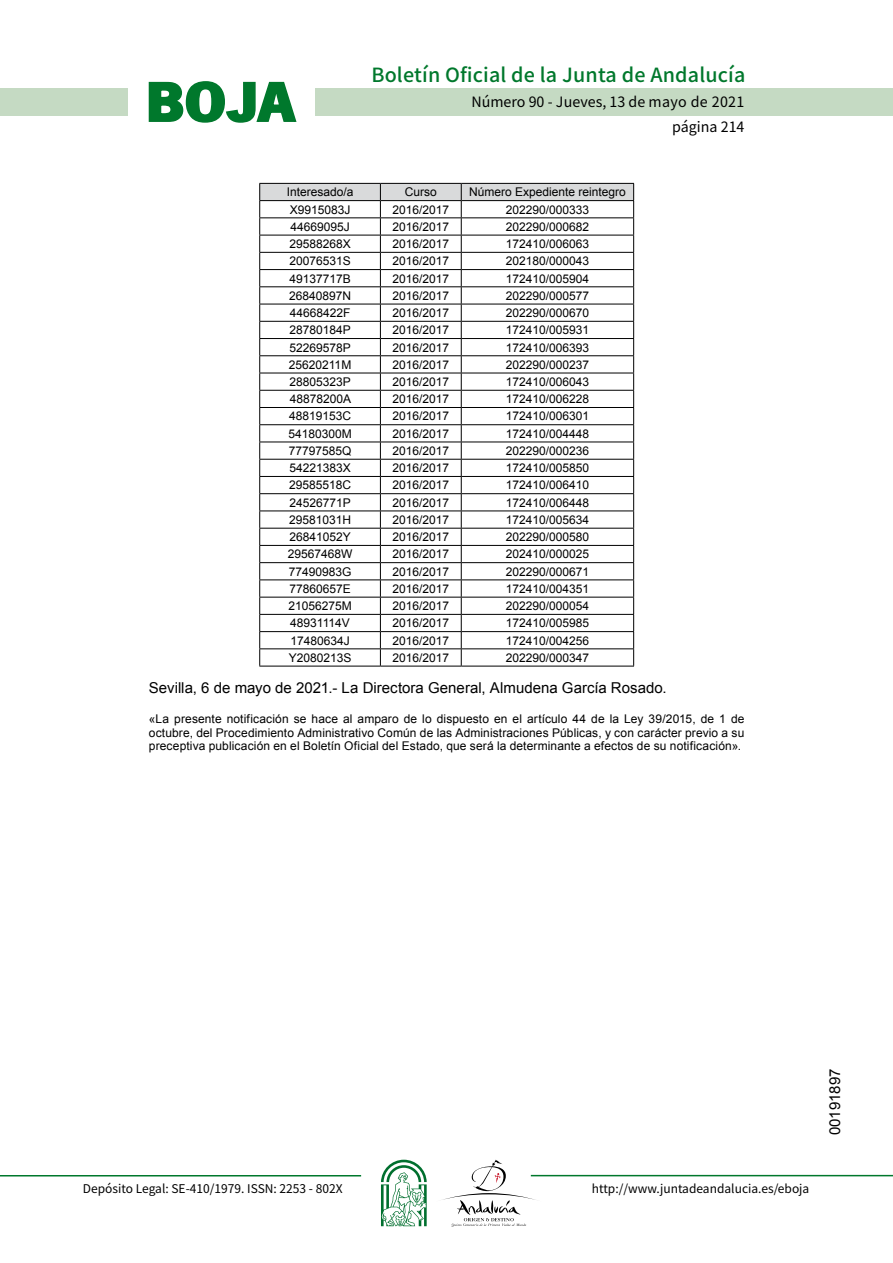
<style>
.page{position:relative;width:893px;height:1263px;background:#fff}
.page>*{position:absolute;margin:0;border:0;box-sizing:border-box;transform-origin:0 0}
.t1{font:700 57.75px "News Got T";color:#00782c;scale:1.14 1}
.t2{font:500 19.5px "Noto Sans HK";letter-spacing:.01em;color:#00782c}
.t3{font:15px "Arial";color:#000}
.t4{font:14.25px/24.5px "Noto Sans HK";color:#000;text-align:right}
.t5{font:12px/13.5px "Arial";color:#000;text-align:justify}
.t6{font:12px "Noto Sans HK";color:#000}
</style>
<div class="page">
<div style="left:315px;top:88px;width:577px;height:28px;background:#c5dac3"></div>
<div style="left:0;top:88px;width:128px;height:28px;background:#c5dac3"></div>
<hr style="left:0;top:1175px;width:361px;height:2px;background:#00782c">
<hr style="left:531px;top:1175px;width:361px;height:1px;background:#00782c">
<svg style="left:148px;top:81px;width:149px;height:42px"></svg>
<svg style="left:442px;top:1160px;width:100px;height:67px"></svg>
<svg style="left:381px;top:1160px;width:45px;height:66px"></svg>
<svg style="left:259px;top:183px;width:375px;height:483px"></svg>
<hr style="left:259px;top:666px;width:121px;height:1px;background:#000">
<hr style="left:380px;top:666px;width:81px;height:1px;background:#000">
<hr style="left:461px;top:666px;width:173px;height:1px;background:#000">
<h1 class="t1" style="left:145px;top:68px;width:133px">BOJA</h1>
<h2 class="t2" style="left:371px;top:64px;width:375px">Boletín Oficial de la Junta de Andalucía</h2>
<p class="t4" style="left:471px;top:90px;width:274px">Número 90 - Jueves, 13 de mayo de 2021 página 214</p>
<p class="t5" style="left:287px;top:186px;width:68px">Interesado/a</p>
<p class="t5" style="left:405px;top:186px;width:34px">Curso</p>
<p class="t5" style="left:469px;top:186px;width:158px">Número Expediente reintegro</p>
<p class="t5" style="left:290px;top:203px;width:62px">X9915083J</p>
<p class="t5" style="left:392px;top:203px;width:58px">2016/2017</p>
<p class="t5" style="left:505px;top:203px;width:85px">202290/000333</p>
<p class="t5" style="left:290px;top:220px;width:61px">44669095J</p>
<p class="t5" style="left:392px;top:220px;width:58px">2016/2017</p>
<p class="t5" style="left:505px;top:220px;width:85px">202290/000682</p>
<p class="t5" style="left:289px;top:237px;width:63px">29588268X</p>
<p class="t5" style="left:392px;top:237px;width:58px">2016/2017</p>
<p class="t5" style="left:505px;top:237px;width:85px">172410/006063</p>
<p class="t5" style="left:289px;top:254px;width:63px">20076531S</p>
<p class="t5" style="left:392px;top:254px;width:58px">2016/2017</p>
<p class="t5" style="left:505px;top:254px;width:85px">202180/000043</p>
<p class="t5" style="left:289px;top:272px;width:63px">49137717B</p>
<p class="t5" style="left:392px;top:272px;width:58px">2016/2017</p>
<p class="t5" style="left:505px;top:272px;width:85px">172410/005904</p>
<p class="t5" style="left:289px;top:289px;width:64px">26840897N</p>
<p class="t5" style="left:392px;top:289px;width:58px">2016/2017</p>
<p class="t5" style="left:505px;top:289px;width:85px">202290/000577</p>
<p class="t5" style="left:290px;top:306px;width:62px">44668422F</p>
<p class="t5" style="left:392px;top:306px;width:58px">2016/2017</p>
<p class="t5" style="left:505px;top:306px;width:85px">202290/000670</p>
<p class="t5" style="left:289px;top:323px;width:63px">28780184P</p>
<p class="t5" style="left:392px;top:323px;width:58px">2016/2017</p>
<p class="t5" style="left:505px;top:323px;width:85px">172410/005931</p>
<p class="t5" style="left:289px;top:341px;width:63px">52269578P</p>
<p class="t5" style="left:392px;top:341px;width:58px">2016/2017</p>
<p class="t5" style="left:505px;top:341px;width:85px">172410/006393</p>
<p class="t5" style="left:289px;top:358px;width:64px">25620211M</p>
<p class="t5" style="left:392px;top:358px;width:58px">2016/2017</p>
<p class="t5" style="left:505px;top:358px;width:85px">202290/000237</p>
<p class="t5" style="left:289px;top:375px;width:63px">28805323P</p>
<p class="t5" style="left:392px;top:375px;width:58px">2016/2017</p>
<p class="t5" style="left:505px;top:375px;width:85px">172410/006043</p>
<p class="t5" style="left:290px;top:392px;width:63px">48878200A</p>
<p class="t5" style="left:392px;top:392px;width:58px">2016/2017</p>
<p class="t5" style="left:505px;top:392px;width:85px">172410/006228</p>
<p class="t5" style="left:289px;top:410px;width:64px">48819153C</p>
<p class="t5" style="left:392px;top:410px;width:58px">2016/2017</p>
<p class="t5" style="left:505px;top:410px;width:85px">172410/006301</p>
<p class="t5" style="left:288px;top:427px;width:65px">54180300M</p>
<p class="t5" style="left:392px;top:427px;width:58px">2016/2017</p>
<p class="t5" style="left:505px;top:427px;width:85px">172410/004448</p>
<p class="t5" style="left:289px;top:444px;width:64px">77797585Q</p>
<p class="t5" style="left:392px;top:444px;width:58px">2016/2017</p>
<p class="t5" style="left:505px;top:444px;width:85px">202290/000236</p>
<p class="t5" style="left:289px;top:461px;width:63px">54221383X</p>
<p class="t5" style="left:392px;top:461px;width:58px">2016/2017</p>
<p class="t5" style="left:505px;top:461px;width:85px">172410/005850</p>
<p class="t5" style="left:289px;top:479px;width:64px">29585518C</p>
<p class="t5" style="left:392px;top:479px;width:58px">2016/2017</p>
<p class="t5" style="left:505px;top:479px;width:85px">172410/006410</p>
<p class="t5" style="left:289px;top:496px;width:63px">24526771P</p>
<p class="t5" style="left:392px;top:496px;width:58px">2016/2017</p>
<p class="t5" style="left:505px;top:496px;width:85px">172410/006448</p>
<p class="t5" style="left:289px;top:513px;width:64px">29581031H</p>
<p class="t5" style="left:392px;top:513px;width:58px">2016/2017</p>
<p class="t5" style="left:505px;top:513px;width:85px">172410/005634</p>
<p class="t5" style="left:289px;top:530px;width:63px">26841052Y</p>
<p class="t5" style="left:392px;top:530px;width:58px">2016/2017</p>
<p class="t5" style="left:505px;top:530px;width:85px">202290/000580</p>
<p class="t5" style="left:288px;top:548px;width:66px">29567468W</p>
<p class="t5" style="left:392px;top:548px;width:58px">2016/2017</p>
<p class="t5" style="left:505px;top:548px;width:85px">202410/000025</p>
<p class="t5" style="left:289px;top:565px;width:64px">77490983G</p>
<p class="t5" style="left:392px;top:565px;width:58px">2016/2017</p>
<p class="t5" style="left:505px;top:565px;width:85px">202290/000671</p>
<p class="t5" style="left:289px;top:582px;width:63px">77860657E</p>
<p class="t5" style="left:392px;top:582px;width:58px">2016/2017</p>
<p class="t5" style="left:505px;top:582px;width:85px">172410/004351</p>
<p class="t5" style="left:288px;top:599px;width:65px">21056275M</p>
<p class="t5" style="left:392px;top:599px;width:58px">2016/2017</p>
<p class="t5" style="left:505px;top:599px;width:85px">202290/000054</p>
<p class="t5" style="left:290px;top:617px;width:61px">48931114V</p>
<p class="t5" style="left:392px;top:617px;width:58px">2016/2017</p>
<p class="t5" style="left:505px;top:617px;width:85px">172410/005985</p>
<p class="t5" style="left:290px;top:634px;width:61px">17480634J</p>
<p class="t5" style="left:392px;top:634px;width:58px">2016/2017</p>
<p class="t5" style="left:505px;top:634px;width:85px">172410/004256</p>
<p class="t5" style="left:289px;top:651px;width:64px">Y2080213S</p>
<p class="t5" style="left:392px;top:651px;width:58px">2016/2017</p>
<p class="t5" style="left:505px;top:651px;width:85px">202290/000347</p>
<p class="t3" style="left:149px;top:678px;width:519px">Sevilla, 6 de mayo de 2021.- La Directora General, Almudena García Rosado.</p>
<p class="t5" style="left:149px;top:713px;width:597px">«La presente notificación se hace al amparo de lo dispuesto en el artículo 44 de la Ley 39/2015, de 1 de octubre, del Procedimiento Administrativo Común de las Administraciones Públicas, y con carácter previo a su preceptiva publicación en el Boletín Oficial del Estado, que será la determinante a efectos de su notificación».</p>
<p class="t6" style="left:83px;top:1181px;width:261px">Depósito Legal: SE-410/1979. ISSN: 2253 - 802X</p>
<p class="t6" style="left:592px;top:1181px;width:219px">http://www.juntadeandalucia.es/eboja</p>
<p class="t3" style="left:825px;top:1135px;width:68px;rotate:-90deg">00191897</p>
</div>
